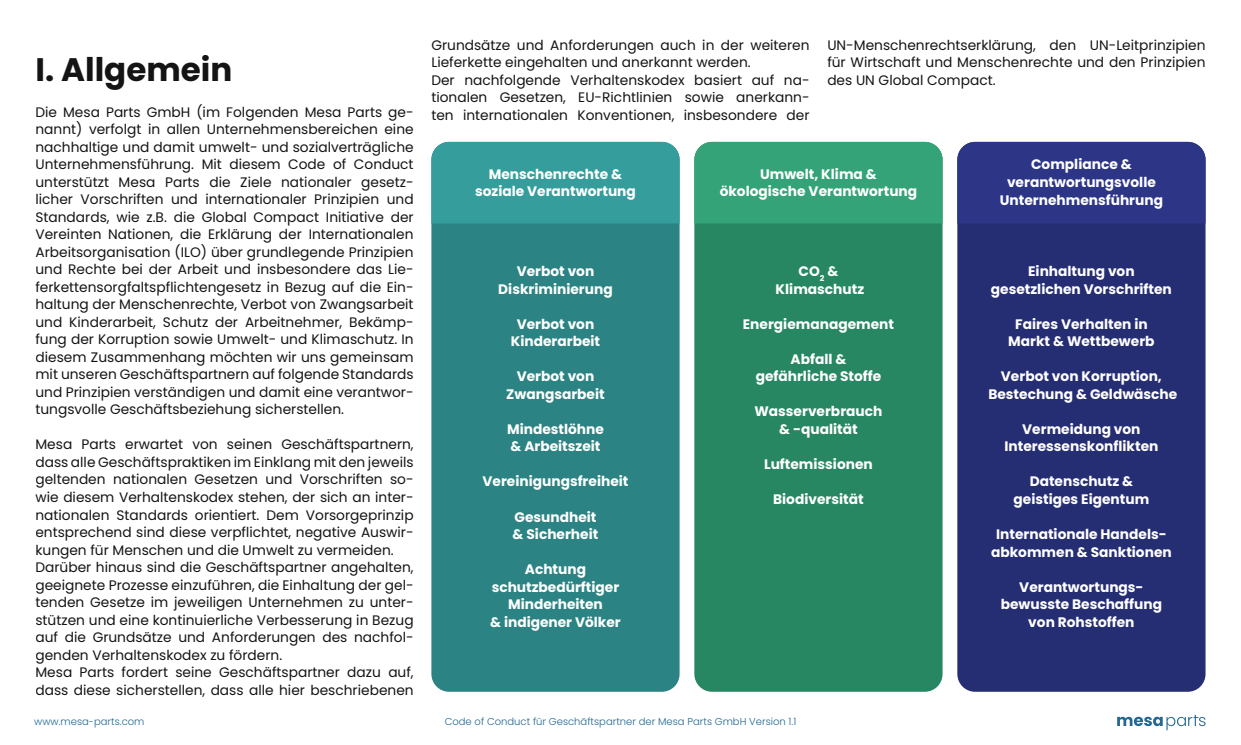
<style>
.page{position:relative;width:1241px;height:745px;background:#fff}
.page>*{position:absolute;margin:0;border:0;box-sizing:border-box;transform-origin:0 0}
.t1{font:700 32.5px "Poppins";color:#131413}
.t2{font:13.75px/17.5px "Poppins";color:#131413;text-align:justify}
.t3{font:700 13.75px/17.5px "Poppins";color:#fff;text-align:center}
.t4{font:300 10px "Poppins";color:#206892}
</style>
<div class="page">
<svg style="left:1117px;top:714px;width:88px;height:15px"></svg>
<div style="left:431px;top:142px;width:248px;height:549px;background:#2c8383;border-radius:18px"></div>
<div style="left:431px;top:142px;width:248px;height:81px;background:#359d9c"></div>
<div style="left:694px;top:142px;width:248px;height:549px;background:#278762;border-radius:18px"></div>
<div style="left:694px;top:142px;width:248px;height:81px;background:#34a377"></div>
<div style="left:957px;top:142px;width:248px;height:549px;background:#252d73;border-radius:18px"></div>
<div style="left:957px;top:142px;width:248px;height:81px;background:#2d3586"></div>
<h1 class="t1" style="left:35px;top:51px;width:198px">I. Allgemein</h1>
<p class="t2" style="left:35px;top:103px;width:379px">Die Mesa Parts GmbH (im Folgenden Mesa Parts ge&shy;nannt) verfolgt in allen Unternehmensbereichen eine nachhaltige und damit umwelt- und sozialverträgliche Unternehmensführung. Mit diesem Code of Conduct unterstützt Mesa Parts die Ziele nationaler gesetz&shy;licher Vorschriften und internationaler Prinzipien und Standards, wie z.B. die Global Compact Initiative der Vereinten Nationen, die Erklärung der Internationalen Arbeitsorganisation (ILO) über grundlegende Prinzipien und Rechte bei der Arbeit und insbesondere das Lie&shy;ferkettensorgfaltspflichtengesetz in Bezug auf die Ein&shy;haltung der Menschenrechte, Verbot von Zwangsarbeit und Kinderarbeit, Schutz der Arbeitnehmer, Bekämp&shy;fung der Korruption sowie Umwelt- und Klimaschutz. In diesem Zusammenhang möchten wir uns gemeinsam mit unseren Geschäftspartnern auf folgende Standards und Prinzipien verständigen und damit eine verantwor&shy;tungsvolle Geschäftsbeziehung sicherstellen.</p>
<p class="t2" style="left:35px;top:435px;width:379px;text-align:left">Mesa Parts erwartet von seinen Geschäftspartnern, dass alle Geschäftspraktiken im Einklang mit den jeweils geltenden nationalen Gesetzen und Vorschriften so&shy;wie diesem Verhaltenskodex stehen, der sich an inter&shy;nationalen Standards orientiert. Dem Vorsorgeprinzip entsprechend sind diese verpflichtet, negative Auswir&shy;kungen für Menschen und die Umwelt zu vermeiden.<br>Darüber hinaus sind die Geschäftspartner angehalten, geeignete Prozesse einzuführen, die Einhaltung der gel&shy;tenden Gesetze im jeweiligen Unternehmen zu unter&shy;stützen und eine kontinuierliche Verbesserung in Bezug auf die Grundsätze und Anforderungen des nachfol&shy;genden Verhaltenskodex zu fördern.<br>Mesa Parts fordert seine Geschäftspartner dazu auf, dass diese sicherstellen, dass alle hier beschriebenen</p>
<p class="t2" style="left:431px;top:36px;width:379px;text-align:left">Grundsätze und Anforderungen auch in der weiteren Lieferkette eingehalten und anerkannt werden.<br>Der nachfolgende Verhaltenskodex basiert auf na&shy;tionalen Gesetzen, EU-Richtlinien sowie anerkann&shy;ten internationalen Konventionen, insbesondere der</p>
<p class="t2" style="left:827px;top:36px;width:379px">UN-Menschenrechtserklärung, den UN-Leitprinzipien für Wirtschaft und Menschenrechte und den Prinzipien des UN Global Compact.</p>
<p class="t3" style="left:475px;top:165px;width:162px">Menschenrechte &amp; soziale Verantwortung</p>
<p class="t3" style="left:498px;top:262px;width:116px">Verbot von<br>Diskriminierung</p>
<p class="t3" style="left:510px;top:315px;width:91px">Verbot von<br>Kinderarbeit</p>
<p class="t3" style="left:506px;top:367px;width:100px">Verbot von<br>Zwangsarbeit</p>
<p class="t3" style="left:507px;top:420px;width:98px;text-align:left">Mindestlöhne &amp; Arbeitszeit</p>
<p class="t3" style="left:482px;top:472px;width:147px">Vereinigungsfreiheit</p>
<p class="t3" style="left:512px;top:507px;width:87px;text-align:left">Gesundheit &amp; Sicherheit</p>
<p class="t3" style="left:490px;top:560px;width:132px">Achtung schutzbedürftiger<br>Minderheiten<br>&amp; indigener Völker</p>
<p class="t3" style="left:719px;top:165px;width:199px">Umwelt, Klima &amp; ökologische Verantwortung</p>
<p class="t3" style="left:999px;top:156px;width:165px">Compliance &amp; verantwortungsvolle<br>Unternehmensführung</p>
<p class="t3" style="left:775px;top:262px;width:90px">CO<sub>2</sub> &amp;<br>Klimaschutz</p>
<p class="t3" style="left:742px;top:315px;width:153px">Energiemanagement</p>
<p class="t3" style="left:755px;top:350px;width:127px">Abfall &amp; gefährliche Stoffe</p>
<p class="t3" style="left:754px;top:402px;width:129px">Wasserverbrauch &amp; -qualität</p>
<p class="t3" style="left:764px;top:455px;width:110px">Luftemissionen</p>
<p class="t3" style="left:773px;top:490px;width:92px">Biodiversität</p>
<p class="t3" style="left:990px;top:262px;width:182px">Einhaltung von gesetzlichen Vorschriften</p>
<p class="t3" style="left:1008px;top:315px;width:148px">Faires Verhalten in<br>Markt &amp; Wettbewerb</p>
<p class="t3" style="left:988px;top:367px;width:190px">Verbot von Korruption,<br>Bestechung &amp; Geldwäsche</p>
<p class="t3" style="left:1004px;top:420px;width:155px">Vermeidung von<br>Interessenskonflikten</p>
<p class="t3" style="left:1013px;top:472px;width:137px">Datenschutz &amp; geistiges Eigentum</p>
<p class="t3" style="left:990px;top:525px;width:182px">Internationale Handels&shy;abkommen &amp; Sanktionen</p>
<p class="t3" style="left:1000px;top:577px;width:163px">Verantwortungs&shy;bewusste Beschaffung von Rohstoffen</p>
<p class="t4" style="left:34px;top:715px;width:112px">www.mesa-parts.com</p>
<p class="t4" style="left:444px;top:715px;width:353px">Code of Conduct für Geschäftspartner der Mesa Parts GmbH Version 1.1</p>
</div>
